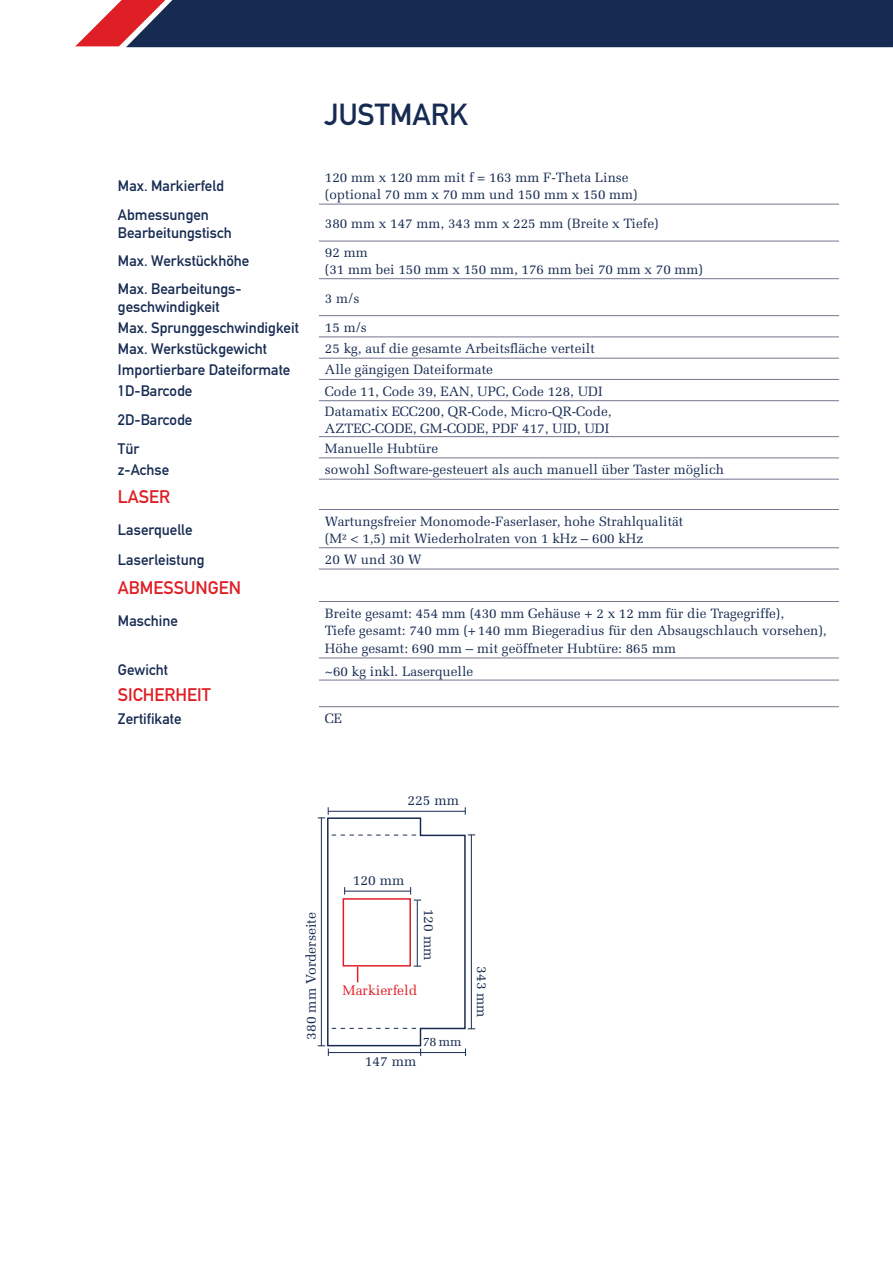
<style>
.page{position:relative;width:893px;height:1263px;background:#fff}
.page>*{position:absolute;margin:0;border:0;box-sizing:border-box;transform-origin:0 0}
.SL{font:700 30px "DIN Alternate";color:#172b52}
.TXT_INFOGRAFIK{font:700 18px "DIN Alternate";color:#e01e25}
.TXT_INFOGRAFIK-2{font:700 15px/18px "DIN Alternate";color:#172b52}
.TXT_INFOGRAFIK_Kopie{font:13.8px "Melior";color:#172b52}
.TXT_INFOGRAFIK_Kopie-2{font:13.8px "Melior";color:#e01e25}
.TXT_INFOGRAFIK_Kopie-3{font:13.5px/17.2px "Melior";color:#172b52}
.TXT_INFOGRAFIK_Kopie-4{font:12.9px "Melior";color:#172b52}
</style>
<div class="page">
<svg style="left:75px;top:0;width:818px;height:47px;background:#2a3256"></svg>
<hr style="left:319px;top:204px;width:520px;height:1px;background:#757690">
<hr style="left:319px;top:241px;width:520px;height:1px;background:#757690">
<hr style="left:319px;top:278px;width:520px;height:1px;background:#757690">
<hr style="left:319px;top:315px;width:520px;height:1px;background:#757690">
<hr style="left:319px;top:337px;width:520px;height:1px;background:#757690">
<hr style="left:319px;top:358px;width:520px;height:1px;background:#757690">
<hr style="left:319px;top:379px;width:520px;height:1px;background:#757690">
<hr style="left:319px;top:400px;width:520px;height:1px;background:#757690">
<hr style="left:319px;top:436px;width:520px;height:1px;background:#757690">
<hr style="left:319px;top:458px;width:520px;height:1px;background:#757690">
<hr style="left:319px;top:479px;width:520px;height:1px;background:#757690">
<hr style="left:319px;top:509px;width:520px;height:1px;background:#757690">
<hr style="left:319px;top:547px;width:520px;height:1px;background:#757690">
<hr style="left:319px;top:569px;width:520px;height:1px;background:#757690">
<hr style="left:319px;top:601px;width:520px;height:1px;background:#757690">
<hr style="left:319px;top:658px;width:520px;height:1px;background:#757690">
<hr style="left:319px;top:680px;width:520px;height:1px;background:#757690">
<hr style="left:319px;top:706px;width:520px;height:1px;background:#757690">
<svg style="left:318px;top:807px;width:157px;height:249px"></svg>
<p class="SL" style="left:324px;top:91px;width:145px">JUSTMARK</p>
<p class="TXT_INFOGRAFIK-2" style="left:118px;top:176px;width:108px">Max. Markierfeld</p>
<p class="TXT_INFOGRAFIK_Kopie-3" style="left:325px;top:168px;width:314px">120 mm x 120 mm mit f = 163 mm F-Theta Linse (optional 70 mm x 70 mm und 150 mm x 150 mm)</p>
<p class="TXT_INFOGRAFIK-2" style="left:118px;top:205px;width:115px">Abmessungen<br>Bearbeitungstisch</p>
<p class="TXT_INFOGRAFIK_Kopie-3" style="left:325px;top:215px;width:335px">380 mm x 147 mm, 343 mm x 225 mm (Breite x Tiefe)</p>
<p class="TXT_INFOGRAFIK-2" style="left:118px;top:251px;width:133px">Max. Werkstückhöhe</p>
<p class="TXT_INFOGRAFIK_Kopie-3" style="left:325px;top:244px;width:380px">92 mm<br>(31 mm bei 150 mm x 150 mm, 176 mm bei 70 mm x 70 mm)</p>
<p class="TXT_INFOGRAFIK-2" style="left:118px;top:279px;width:125px">Max. Bearbeitungs&shy;geschwindigkeit</p>
<p class="TXT_INFOGRAFIK_Kopie-3" style="left:325px;top:289px;width:36px">3 m/s</p>
<p class="TXT_INFOGRAFIK-2" style="left:118px;top:317px;width:182px">Max. Sprunggeschwindigkeit</p>
<p class="TXT_INFOGRAFIK_Kopie-3" style="left:325px;top:319px;width:44px">15 m/s</p>
<p class="TXT_INFOGRAFIK-2" style="left:118px;top:338px;width:150px">Max. Werkstückgewicht</p>
<p class="TXT_INFOGRAFIK_Kopie-3" style="left:325px;top:340px;width:271px">25 kg, auf die gesamte Arbeitsfläche verteilt</p>
<p class="TXT_INFOGRAFIK-2" style="left:118px;top:360px;width:174px">Importierbare Dateiformate</p>
<p class="TXT_INFOGRAFIK_Kopie-3" style="left:325px;top:361px;width:169px">Alle gängigen Dateiformate</p>
<p class="TXT_INFOGRAFIK-2" style="left:118px;top:381px;width:76px">1D-Barcode</p>
<p class="TXT_INFOGRAFIK_Kopie-3" style="left:325px;top:382px;width:279px">Code 11, Code 39, EAN, UPC, Code 128, UDI</p>
<p class="TXT_INFOGRAFIK-2" style="left:118px;top:410px;width:76px">2D-Barcode</p>
<p class="TXT_INFOGRAFIK_Kopie-3" style="left:325px;top:402px;width:288px">Datamatix ECC200, QR-Code, Micro-QR-Code,<br>AZTEC-CODE, GM-CODE, PDF 417, UID, UDI</p>
<p class="TXT_INFOGRAFIK-2" style="left:118px;top:438px;width:23px">Tür</p>
<p class="TXT_INFOGRAFIK_Kopie-3" style="left:325px;top:440px;width:115px">Manuelle Hubtüre</p>
<p class="TXT_INFOGRAFIK-2" style="left:118px;top:459px;width:53px">z-Achse</p>
<p class="TXT_INFOGRAFIK_Kopie-3" style="left:325px;top:461px;width:401px">sowohl Software-gesteuert als auch manuell über Taster möglich</p>
<p class="TXT_INFOGRAFIK" style="left:118px;top:483px;width:54px">LASER</p>
<p class="TXT_INFOGRAFIK-2" style="left:118px;top:520px;width:76px">Laserquelle</p>
<p class="TXT_INFOGRAFIK_Kopie-3" style="left:325px;top:512px;width:360px">Wartungsfreier Monomode-Faserlaser, hohe Strahlqualität (M² &lt; 1,5) mit Wiederholraten von 1 kHz – 600 kHz</p>
<p class="TXT_INFOGRAFIK-2" style="left:118px;top:549px;width:88px">Laserleistung</p>
<p class="TXT_INFOGRAFIK_Kopie-3" style="left:325px;top:551px;width:98px">20 W und 30 W</p>
<p class="TXT_INFOGRAFIK" style="left:118px;top:574px;width:125px">ABMESSUNGEN</p>
<p class="TXT_INFOGRAFIK-2" style="left:118px;top:611px;width:61px">Maschine</p>
<p class="TXT_INFOGRAFIK_Kopie-3" style="left:325px;top:605px;width:503px">Breite gesamt: 454 mm (430 mm Gehäuse + 2 x 12 mm für die Tragegriffe),<br>Tiefe gesamt: 740 mm (+140 mm Biegeradius für den Absaugschlauch vorsehen),<br>Höhe gesamt: 690 mm – mit geöffneter Hubtüre: 865 mm</p>
<p class="TXT_INFOGRAFIK-2" style="left:118px;top:660px;width:51px">Gewicht</p>
<p class="TXT_INFOGRAFIK_Kopie-3" style="left:325px;top:663px;width:150px">~60 kg inkl. Laserquelle</p>
<p class="TXT_INFOGRAFIK" style="left:118px;top:681px;width:94px">SICHERHEIT</p>
<p class="TXT_INFOGRAFIK-2" style="left:118px;top:708px;width:65px">Zertifikate</p>
<p class="TXT_INFOGRAFIK_Kopie-3" style="left:325px;top:710px;width:19px">CE</p>
<p class="TXT_INFOGRAFIK_Kopie" style="left:407px;top:792px;width:53px">225 mm</p>
<p class="TXT_INFOGRAFIK_Kopie" style="left:303px;top:1039px;width:129px;rotate:-90deg">380 mm Vorderseite</p>
<p class="TXT_INFOGRAFIK_Kopie" style="left:353px;top:872px;width:53px">120 mm</p>
<p class="TXT_INFOGRAFIK_Kopie" style="left:437px;top:909px;width:53px;rotate:90deg">120 mm</p>
<p class="TXT_INFOGRAFIK_Kopie-2" style="left:343px;top:982px;width:76px">Markierfeld</p>
<p class="TXT_INFOGRAFIK_Kopie-4" style="left:423px;top:1034px;width:40px">78 mm</p>
<p class="TXT_INFOGRAFIK_Kopie" style="left:365px;top:1053px;width:53px">147 mm</p>
<p class="TXT_INFOGRAFIK_Kopie" style="left:490px;top:966px;width:53px;rotate:90deg">343 mm</p>
</div>
